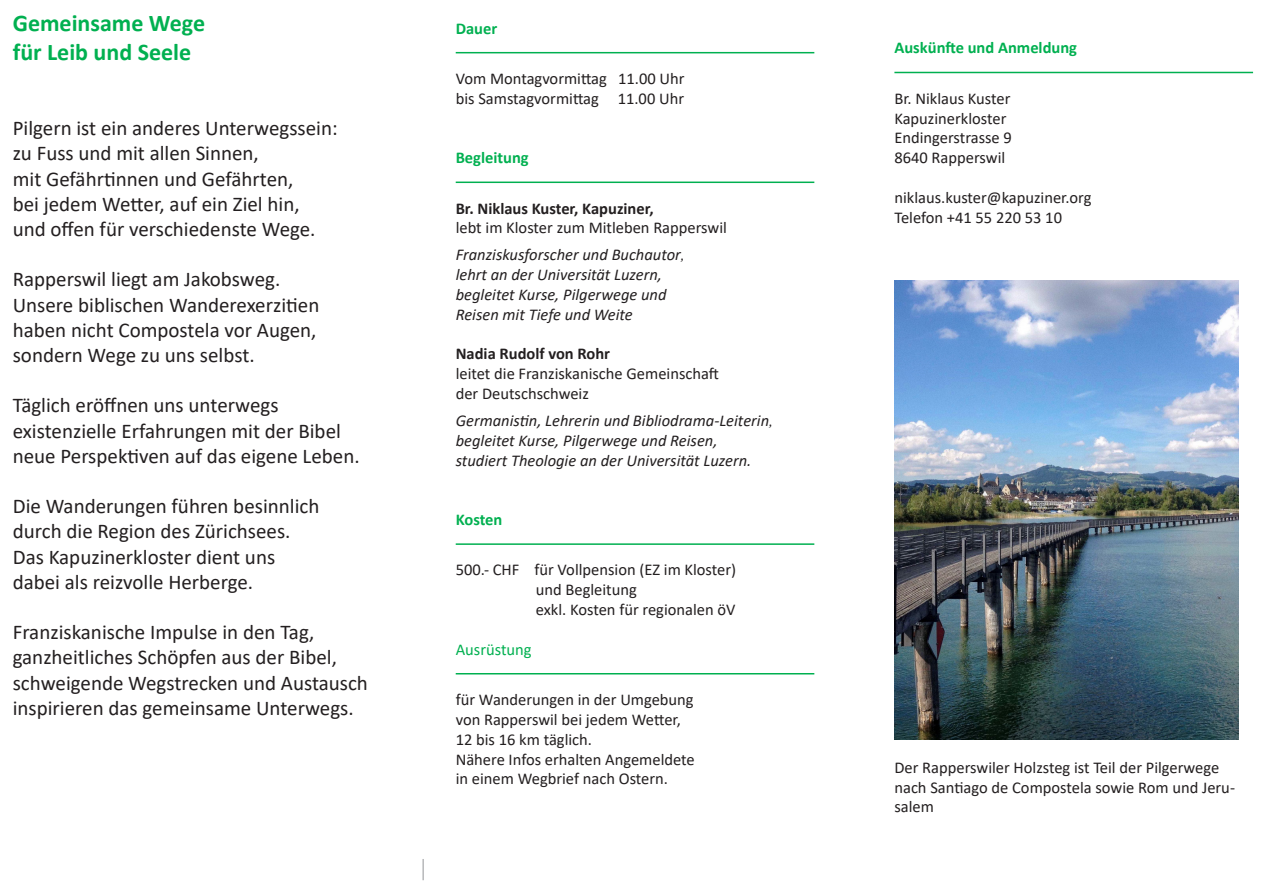
<style>
.page{position:relative;width:1263px;height:893px;background:#fff}
.page>*{position:absolute;margin:0;border:0;box-sizing:border-box;transform-origin:0 0}
.t1{font:700 24px "Calibri";color:#00b050}
.t2{font:21px/25.2px "Calibri";color:#231f20}
.t3{font:16.5px/19.8px "Calibri";color:#231f20}
.t4{font:italic 16.5px/19.8px "Calibri";color:#231f20}
.t5{font:700 16.5px "Calibri";color:#231f20}
.t6{font:700 16.5px "Calibri";color:#00b050}
.t7{font:16.5px "Calibri";color:#00b050}
.s1{font-family:"Times New Roman"}
</style>
<div class="page">
<hr style="left:456px;top:52px;width:358px;height:1px;background:#00b050">
<hr style="left:456px;top:182px;width:358px;height:1px;background:#00b050">
<hr style="left:456px;top:543px;width:358px;height:2px;background:#00b050">
<hr style="left:456px;top:673px;width:358px;height:1px;background:#00b050">
<img style="left:894px;top:281px;width:345px;height:459px">
<hr style="left:894px;top:72px;width:359px;height:1px;background:#00b050">
<svg style="left:423px;top:859px;width:1px;height:21px"></svg>
<p class="t1" style="left:13px;top:6px;width:194px">Gemeinsame Wege</p>
<p class="t1" style="left:13px;top:35px;width:180px">für Leib und Seele</p>
<p class="t2" style="left:13px;top:115px;width:326px">Pilgern ist ein anderes Unterwegssein:</p>
<p class="t2" style="left:13px;top:140px;width:248px">zu Fuss und mit allen Sinnen,</p>
<p class="t2" style="left:13px;top:165px;width:282px">mit Gefährtinnen und Gefährten,</p>
<p class="t2" style="left:13px;top:191px;width:288px">bei jedem Wetter, auf ein Ziel hin,</p>
<p class="t2" style="left:13px;top:216px;width:304px">und offen für verschiedenste Wege.</p>
<p class="t2" style="left:13px;top:266px;width:269px">Rapperswil liegt am Jakobsweg.</p>
<p class="t2" style="left:13px;top:291px;width:308px">Unsere biblischen Wanderexerzitien</p>
<p class="t2" style="left:13px;top:317px;width:305px">haben nicht Compostela vor Augen,</p>
<p class="t2" style="left:13px;top:342px;width:243px">sondern Wege zu uns selbst.</p>
<p class="t2" style="left:13px;top:392px;width:267px">Täglich eröffnen uns unterwegs</p>
<p class="t2" style="left:13px;top:417px;width:348px">existenzielle Erfahrungen mit der Bibel neue Perspektiven auf das eigene Leben.</p>
<p class="t2" style="left:13px;top:493px;width:308px">Die Wanderungen führen besinnlich</p>
<p class="t2" style="left:13px;top:518px;width:279px">durch die Region des Zürichsees.</p>
<p class="t2" style="left:13px;top:543px;width:264px">Das Kapuzinerkloster dient uns</p>
<p class="t2" style="left:13px;top:569px;width:242px">dabei als reizvolle Herberge.</p>
<p class="t2" style="left:13px;top:619px;width:303px">Franziskanische Impulse in den Tag,</p>
<p class="t2" style="left:13px;top:644px;width:326px">ganzheitliches Schöpfen aus der Bibel,</p>
<p class="t2" style="left:13px;top:669px;width:357px">schweigende Wegstrecken und Austausch</p>
<p class="t2" style="left:13px;top:695px;width:342px">inspirieren das gemeinsame Unterwegs.</p>
<p class="t6" style="left:456px;top:16px;width:43px">Dauer</p>
<p class="t3" style="left:456px;top:68px;width:230px">Vom Montagvormittag 11.00 Uhr</p>
<p class="t3" style="left:456px;top:88px;width:230px">bis Samstagvormittag 11.00 Uhr</p>
<p class="t6" style="left:456px;top:146px;width:75px">Begleitung</p>
<p class="t5" style="left:456px;top:196px;width:199px">Br. Niklaus Kuster, Kapuziner,</p>
<p class="t3" style="left:456px;top:218px;width:273px">lebt im Kloster zum Mitleben Rapperswil</p>
<p class="t4" style="left:456px;top:244px;width:231px">Franziskusforscher und Buchautor<span class="s1">,</span></p>
<p class="t4" style="left:456px;top:264px;width:212px">lehrt an der Universität Luzern, begleitet Kurse, Pilgerwege und<br>Reisen mit Tiefe und Weite</p>
<p class="t5" style="left:456px;top:342px;width:156px">Nadia Rudolf von Rohr</p>
<p class="t3" style="left:456px;top:363px;width:265px">leitet die Franziskanische Gemeinschaft der Deutschschweiz</p>
<p class="t4" style="left:456px;top:410px;width:319px">Germanistin, Lehrerin und Bibliodrama-Leiterin<span class="s1">,</span></p>
<p class="t4" style="left:456px;top:430px;width:263px">begleitet Kurse, Pilgerwege und Reisen,</p>
<p class="t4" style="left:456px;top:450px;width:297px">studiert Theologie an der Universität Luzern.</p>
<p class="t6" style="left:456px;top:508px;width:48px">Kosten</p>
<p class="t3" style="left:456px;top:560px;width:282px">500.- CHF für Vollpension (EZ im Kloster)</p>
<p class="t3" style="left:536px;top:579px;width:103px">und Begleitung</p>
<p class="t3" style="left:536px;top:599px;width:201px">exkl. Kosten für regionalen öV</p>
<p class="t7" style="left:456px;top:638px;width:77px">Ausrüstung</p>
<p class="t3" style="left:456px;top:689px;width:239px">für Wanderungen in der Umgebung</p>
<p class="t3" style="left:456px;top:709px;width:227px">von Rapperswil bei jedem Wetter,</p>
<p class="t3" style="left:456px;top:729px;width:138px">12 bis 16 km täglich.</p>
<p class="t3" style="left:456px;top:749px;width:241px">Nähere Infos erhalten Angemeldete</p>
<p class="t3" style="left:456px;top:768px;width:214px">in einem Wegbrief nach Ostern.</p>
<p class="t6" style="left:894px;top:36px;width:184px">Auskünfte und Anmeldung</p>
<p class="t3" style="left:894px;top:88px;width:118px">Br. Niklaus Kuster</p>
<p class="t3" style="left:894px;top:108px;width:114px">Kapuzinerkloster</p>
<p class="t3" style="left:894px;top:128px;width:119px">Endingerstrasse 9</p>
<p class="t3" style="left:894px;top:147px;width:112px">8640 Rapperswil</p>
<p class="t3" style="left:894px;top:187px;width:199px">niklaus.kuster@kapuziner.org</p>
<p class="t3" style="left:894px;top:207px;width:169px">Telefon +41 55 220 53 10</p>
<p class="t3" style="left:894px;top:757px;width:326px">Der Rapperswiler Holzsteg ist Teil der Pilgerwege</p>
<p class="t3" style="left:894px;top:777px;width:342px">nach Santiago de Compostela sowie Rom und Jeru&shy;salem</p>
</div>
